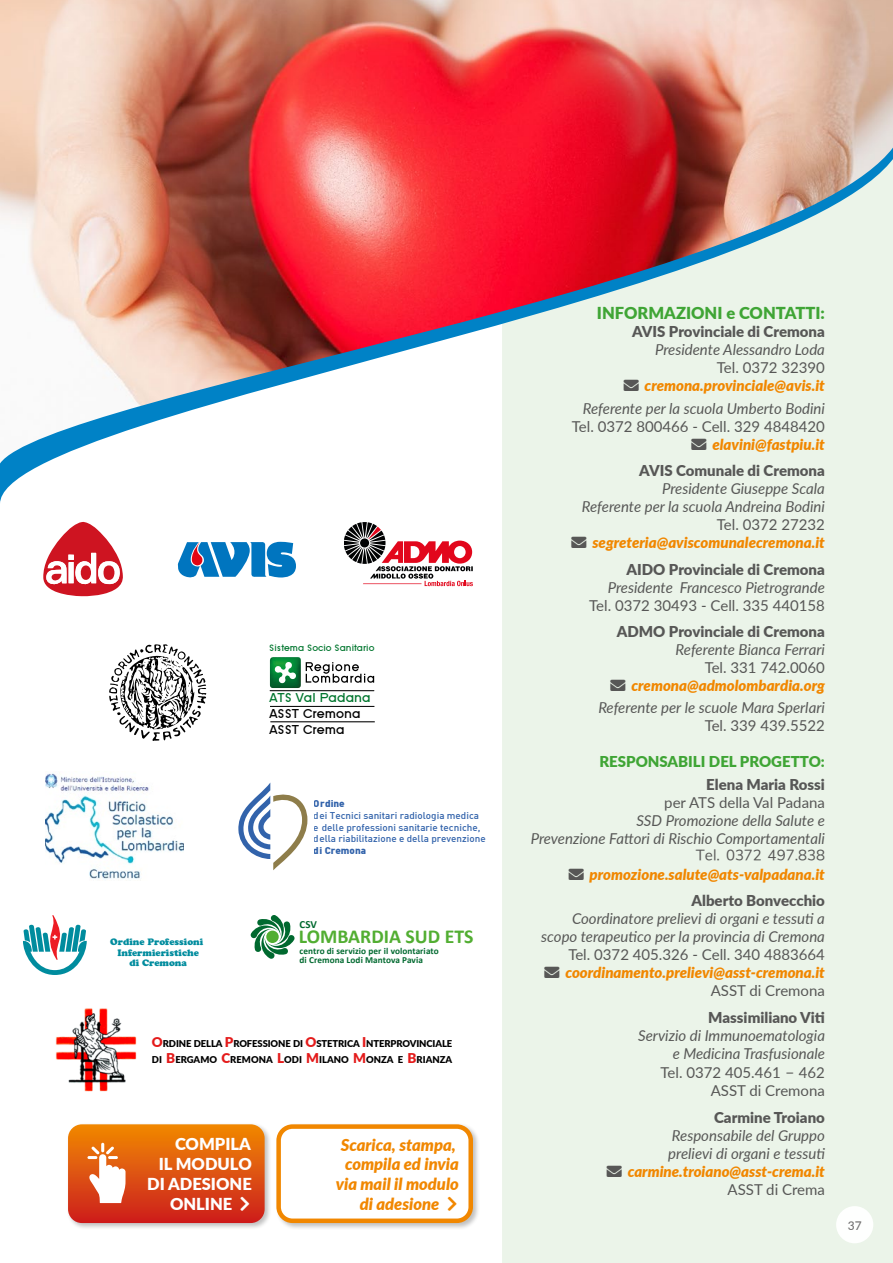
<style>
.page{position:relative;width:893px;height:1263px;background:#fff}
.page>*{position:absolute;margin:0;border:0;box-sizing:border-box;transform-origin:0 0}
.t1{font:700 19.8px "Calibri";color:#52ae32}
.t2{font:italic 900 16.5px/19.8px "Lato";color:#f18700;text-align:center}
.t3{font:900 16.5px "Lato";color:#fff}
.t4{font:900 16.5px "Lato";color:#3fa535}
.t5{font:italic 15px/18px "Lato";color:#575756;text-align:right}
.t6{font:italic 900 15px/26.5px "Lato";color:#f18700;text-align:right}
.t7{font:15px/18px "Lato";color:#575756;text-align:right}
.t8{font:900 15px/26.5px "Lato";color:#575756;text-align:right}
.t9{font:900 15px "Lato";color:#3fa535}
.t10{font:700 13.35px/16px "SF Old Republic";color:#000}
.t11{font:700 13.35px "SF Old Republic";color:#00762e}
.t12{font:500 12px "Lato";color:#706f6f}
.t13{font:700 10.95px "Calibri";color:#00692f}
.t14{font:500 9.6px/11.6px "DIN";color:#3263ab}
.t15{font:700 9.6px "SF Old Republic";color:#00762e}
.t16{font:900 9.6px "DIN";color:#3263ab}
.t17{font:900 9.45px/16.2px "Lato";letter-spacing:-.01em;color:#000}
.t18{font:700 9.3px/8.7px "Calibri";letter-spacing:.01em;color:#00692f}
.t19{font:9.3px/10.6px "Cooper Black Std";color:#008c9e;text-align:center}
.s1{font-size:13.5px;color:#e41b1b}
.s2{font-weight:900;color:#f18700}
.s3{font-style:italic;color:#f18700}
.s4{color:#575756}
.s5{font-style:normal;color:#575756}
.s6{font-weight:400;font-style:normal;color:#575756}
.s7{font-size:16.5px}
</style>
<div class="page">
<div style="left:502px;top:504px;width:391px;height:759px;background:#ebf4e9"></div>
<svg style="left:0;top:463px;width:893px;height:41px"></svg>
<img style="left:0;top:0;width:893px;height:463px">
<svg style="left:43px;top:522px;width:80px;height:74px"></svg>
<svg style="left:344px;top:522px;width:129px;height:64px"></svg>
<hr style="left:363px;top:583px;width:58px;height:1px;background:#e2071c">
<svg style="left:177px;top:542px;width:119px;height:36px"></svg>
<svg style="left:270px;top:657px;width:104px;height:31px"></svg>
<hr style="left:270px;top:690px;width:104px;height:1px;background:#000">
<hr style="left:270px;top:706px;width:104px;height:1px;background:#000">
<hr style="left:270px;top:721px;width:105px;height:1px;background:#000">
<div style="left:275px;top:1123px;width:205px;height:108px;background:#000;opacity:.25"></div>
<div style="left:279px;top:1126px;width:192px;height:95px;background:#fff;border-radius:14px"></div>
<div style="left:276px;top:1124px;width:197px;height:99px;border:4px solid #f18700;border-radius:14px"></div>
<div style="left:66px;top:1123px;width:206px;height:108px;background:#000;opacity:.25"></div>
<svg style="left:109px;top:645px;width:97px;height:96px"></svg>
<svg style="left:23px;top:915px;width:64px;height:60px"></svg>
<svg style="left:251px;top:915px;width:44px;height:44px"></svg>
<img style="left:46px;top:773px;width:138px;height:106px">
<img style="left:55px;top:1008px;width:82px;height:84px">
<svg style="left:238px;top:782px;width:69px;height:88px"></svg>
<div style="left:836px;top:1206px;width:37px;height:37px;background:#fefffe;border-radius:50%"></div>
<svg style="left:68px;top:1124px;width:197px;height:99px;background:#e06021"></svg>
<svg style="left:696px;top:849px;width:65px;height:11px"></svg>
<svg style="left:768px;top:849px;width:56px;height:11px"></svg>
<p class="t15" style="left:269px;top:643px;width:107px">Sistema Socio Sanitario</p>
<p class="t11" style="left:270px;top:691px;width:103px">ATS Val Padana</p>
<p class="t10" style="left:270px;top:706px;width:93px">ASST Cremona<br>ASST Crema</p>
<p class="t19" style="left:110px;top:936px;width:95px">Ordine Professioni<br>Infermieristiche di Cremona</p>
<p class="t16" style="left:314px;top:797px;width:32px">Ordine</p>
<p class="t14" style="left:314px;top:809px;width:173px">dei Tecnici sanitari radiologia medica e delle professioni sanitarie tecniche, della riabilitazione e della prevenzione</p>
<p class="t16" style="left:314px;top:844px;width:54px">di Cremona</p>
<p class="t13" style="left:300px;top:917px;width:19px">CSV</p>
<p class="t18" style="left:300px;top:947px;width:141px">centro di servizio per il volontariato di Cremona Lodi Mantova Pavia</p>
<h1 class="t1" style="left:299px;top:922px;width:176px">LOMBARDIA SUD ETS</h1>
<p class="t17" style="left:152px;top:1035px;width:302px"><span class="s1">O</span>RDINE DELLA <span class="s1">P</span>ROFESSIONE DI <span class="s1">O</span>STETRICA <span class="s1">I</span> NTERPROVINCIALE<br>DI <span class="s1">B</span>ERGAMO <span class="s1">C</span>REMONA <span class="s1">L</span>ODI <span class="s1">M</span> ILANO <span class="s1">M</span>ONZA E <span class="s1">B</span>RIANZA</p>
<p class="t3" style="left:175px;top:1132px;width:77px">COMPILA</p>
<p class="t3" style="left:159px;top:1152px;width:95px">IL MODULO</p>
<p class="t3" style="left:147px;top:1171px;width:106px">DI ADESIONE</p>
<p class="t3" style="left:170px;top:1191px;width:64px">ONLINE</p>
<p class="t2" style="left:336px;top:1134px;width:125px">Scarica, stampa, compila ed invia via mail il modulo di adesione</p>
<p class="t4" style="left:597px;top:301px;width:229px">INFORMAZIONI e CONTATTI:</p>
<p class="t8" style="left:632px;top:318px;width:194px">AVIS Provinciale di Cremona</p>
<p class="t5" style="left:655px;top:340px;width:171px">Presidente Alessandro Loda</p>
<p class="t7" style="left:717px;top:358px;width:110px">Tel. 0372 32390</p>
<p class="t5" style="left:583px;top:374px;width:244px;line-height:22.2px">→ <span class="s2">cremona.provinciale@avis.it<br></span>Referente per la scuola Umberto Bodini</p>
<p class="t7" style="left:572px;top:416px;width:255px">Tel. 0372 800466 - Cell. 329 4848420</p>
<p class="t8" style="left:639px;top:430px;width:187px">→ <span class="s3">elavini@fastpiu.it<br></span>AVIS Comunale di Cremona</p>
<p class="t5" style="left:582px;top:479px;width:245px">Presidente Giuseppe Scala<br>Referente per la scuola Andreina Bodini</p>
<p class="t7" style="left:717px;top:515px;width:110px">Tel. 0372 27232</p>
<p class="t6" style="left:572px;top:529px;width:255px"><span class="s4">→</span> segreteria@aviscomunalecremona.it<br><span class="s5">AIDO Provinciale di Cremona</span></p>
<p class="t5" style="left:608px;top:577px;width:219px">Presidente Francesco Pietrogrande</p>
<p class="t7" style="left:589px;top:595px;width:237px">Tel. 0372 30493 - Cell. 335 440158</p>
<p class="t8" style="left:617px;top:618px;width:210px">ADMO Provinciale di Cremona</p>
<p class="t5" style="left:676px;top:640px;width:151px">Referente Bianca Ferrari</p>
<p class="t7" style="left:705px;top:658px;width:122px">Tel. 331 742.0060</p>
<p class="t5" style="left:598px;top:674px;width:228px;line-height:22.2px">→ <span class="s2">cremona@admolombardia.org<br></span>Referente per le scuole Mara Sperlari</p>
<p class="t7" style="left:705px;top:716px;width:122px">Tel. 339 439.5522</p>
<p class="t9" style="left:599px;top:750px;width:227px">RESPONSABILI DEL PROGETTO:</p>
<p class="t8" style="left:706px;top:770px;width:120px">Elena Maria Rossi</p>
<p class="t7" style="left:664px;top:792px;width:162px">per ATS della Val Padana</p>
<p class="t5" style="left:531px;top:810px;width:296px">SSD Promozione della Salute e<br>Prevenzione Fattori di Rischio Comportamentali</p>
<p class="t6" style="left:569px;top:860px;width:258px"><span class="s4">→</span> promozione.salute@ats-valpadana.it<br><span class="s5">Alberto Bonvecchio</span></p>
<p class="t5" style="left:541px;top:909px;width:285px">Coordinatore prelievi di organi e tessuti a scopo terapeutico per la provincia di Cremona</p>
<p class="t7" style="left:568px;top:945px;width:258px">Tel. 0372 405.326 - Cell. 340 4883664</p>
<p class="t6" style="left:545px;top:963px;width:282px;line-height:18px"><span class="s4">→</span> coordinamento.prelievi@asst-cremona.it<br><span class="s6">ASST di Cremona</span></p>
<p class="t8" style="left:708px;top:1003px;width:118px">Massimiliano Viti</p>
<p class="t5" style="left:638px;top:1025px;width:188px">Servizio di Immunoematologia e Medicina Trasfusionale</p>
<p class="t7" style="left:661px;top:1063px;width:166px">Tel. 0372 405.461 <span class="s7">–</span> 462<br>ASST di Cremona</p>
<p class="t8" style="left:714px;top:1103px;width:112px">Carmine Troiano</p>
<p class="t5" style="left:668px;top:1126px;width:158px;text-align:left">Responsabile del Gruppo prelievi di organi e tessuti</p>
<p class="t6" style="left:607px;top:1162px;width:220px;line-height:18px"><span class="s4">→</span> carmine.troiano@asst-crema.it<br><span class="s6">ASST di Crema</span></p>
<p class="t12" style="left:848px;top:1216px;width:15px">37</p>
</div>
